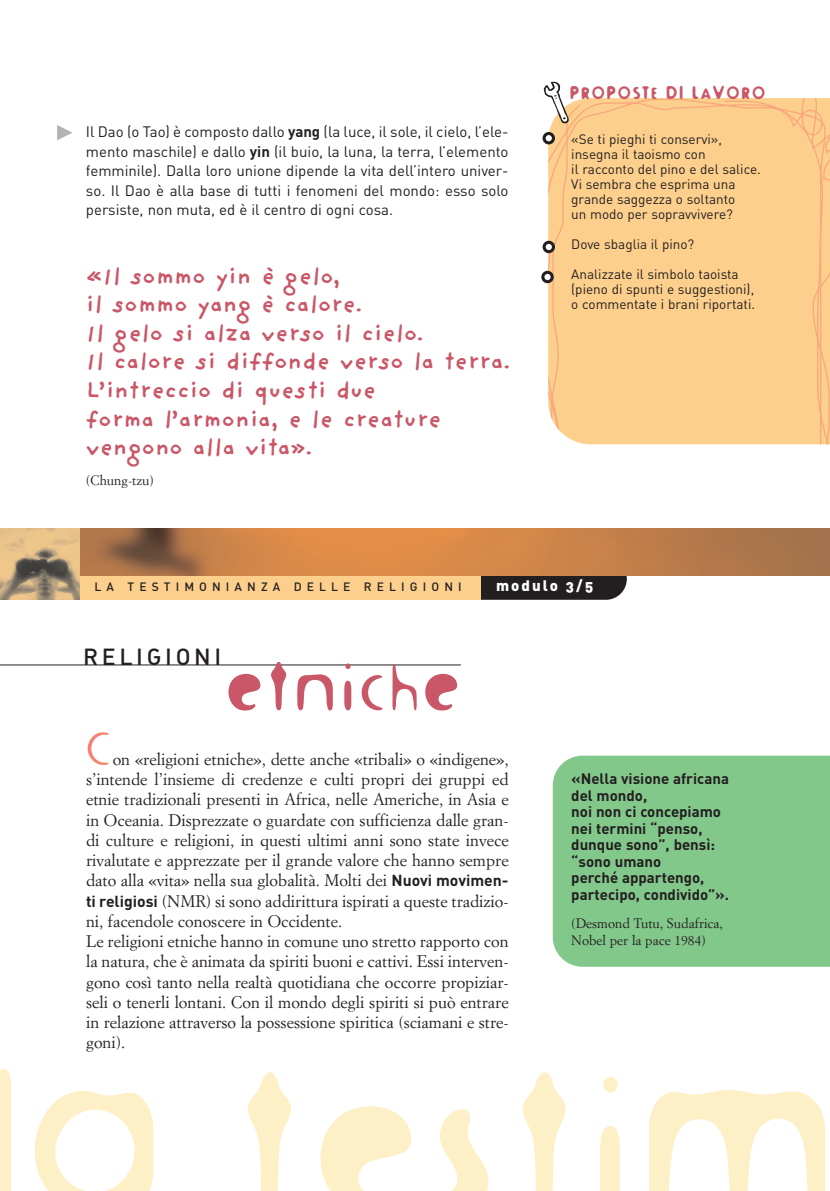
<style>
.page{position:relative;width:830px;height:1191px;background:#fff}
.page>*{position:absolute;margin:0;border:0;box-sizing:border-box;transform-origin:0 0}
.t1{font:230.4px "Fur Extra Rounded Light";letter-spacing:-.02em;color:#fef0c6}
.t2{font:81px "Fur Extra Rounded Light";letter-spacing:-.02em;color:#c95767}
.t3{font:52.5px "Fur Extra Rounded Light";color:#f48472}
.t4{font:700 24px/28.5px "Providence Sans";color:#c95767}
.t5{font:22.95px "DIN Medium Alternate";letter-spacing:.16em;color:#231f20}
.t6{font:19.5px "Fur Extra Rounded";letter-spacing:.05em;color:#c95767}
.t7{font:16.5px/20.2px "Simoncini Garamond";color:#231f20}
.t8{font:15px/19.5px "DIN";color:#231f20;text-align:justify}
.t9{font:700 15px/16.5px "DIN";color:#231f20}
.t10{font:15px "DIN Black Alternate";letter-spacing:.14em;color:#fff}
.t11{font:13.5px/15px "DIN Regular Alternate";color:#231f20}
.t12{font:13.5px/16.5px "Simoncini Garamond";color:#231f20}
.t13{font:500 12px "DIN";letter-spacing:.425em;color:#231f20}
.s1{font-weight:700}
.s2{font-family:"DIN";font-weight:700;font-size:15.75px}
</style>
<div class="page">
<div style="left:552px;top:755px;width:277px;height:211px;background:#83c88b"></div>
<hr style="left:0;top:664px;width:460px;height:1px;background:#231f20">
<div style="left:188px;top:558px;width:438px;height:42px;background:#231f20;border-radius:21px"></div>
<div style="left:55px;top:558px;width:426px;height:42px;background:#fdcf8c"></div>
<img style="left:79px;top:529px;width:750px;height:46px">
<img style="left:0;top:529px;width:79px;height:71px">
<div style="left:548px;top:98px;width:280px;height:346px;background:#fdcf8c"></div>
<svg style="left:543px;top:82px;width:25px;height:42px"></svg>
<div style="left:542px;top:132px;width:12px;height:12px;background:#fff;border:3px solid #231f20;border-radius:50%"></div>
<div style="left:542px;top:241px;width:12px;height:12px;background:#fff;border:3px solid #231f20;border-radius:50%"></div>
<div style="left:541px;top:271px;width:12px;height:12px;background:#fff;border:3px solid #231f20;border-radius:50%"></div>
<svg style="left:57px;top:125px;width:15px;height:15px"></svg>
<p class="t8" style="left:86px;top:124px;width:424px">Il Dao (o Tao) è composto dallo <span class="s1">yang</span> (la luce, il sole, il cielo, l’ele&shy;mento maschile) e dallo <span class="s1">yin</span> (il buio, la luna, la terra, l’elemento femminile). Dalla loro unione dipende la vita dell’intero univer&shy;so. Il Dao è alla base di tutti i fenomeni del mondo: esso solo persiste, non muta, ed è il centro di ogni cosa.</p>
<h3 class="t4" style="left:86px;top:267px;width:425px">«Il sommo yin è gelo,<br>il sommo yang è calore.<br>Il gelo si alza verso il cielo.<br>Il calore si diffonde verso la terra.<br>L’intreccio di questi due<br>forma l’armonia, e le creature vengono alla vita».</h3>
<p class="t12" style="left:86px;top:473px;width:70px">(Chung-tzu)</p>
<p class="t6" style="left:569px;top:86px;width:197px">PROPOSTE DI LAVORO</p>
<p class="t11" style="left:571px;top:133px;width:191px">«Se ti pieghi ti conservi», insegna il taoismo con<br>il racconto del pino e del salice.<br>Vi sembra che esprima una grande saggezza o soltanto<br>un modo per sopravvivere?</p>
<p class="t11" style="left:571px;top:238px;width:124px">Dove sbaglia il pino?</p>
<p class="t11" style="left:571px;top:268px;width:185px">Analizzate il simbolo taoista (pieno di spunti e suggestioni), o commentate i brani riportati.</p>
<p class="t13" style="left:94px;top:582px;width:368px">LA TESTIMONIANZA DELLE RELIGIONI</p>
<p class="t10" style="left:496px;top:580px;width:99px">modulo 3/5</p>
<h3 class="t5" style="left:83px;top:649px;width:140px">RELIGIONI</h3>
<h2 class="t2" style="left:225px;top:656px;width:240px">etniche</h2>
<h3 class="t3" style="left:86px;top:730px;width:28px">C</h3>
<p class="t7" style="left:86px;top:750px;width:424px;text-indent:27px">on «religioni etniche», dette anche «tribali» o «indigene», s’intende l’insieme di credenze e culti propri dei gruppi ed etnie tradizionali presenti in Africa, nelle Americhe, in Asia e in Oceania. Disprezzate o guardate con sufficienza dalle gran&shy;di culture e religioni, in questi ultimi anni sono state invece rivalutate e apprezzate per il grande valore che hanno sempre dato alla «vita» nella sua globalità. Molti dei <span class="s2">Nuovi movimen&shy;ti religiosi</span> (NMR) si sono addirittura ispirati a queste tradizio&shy;ni, facendole conoscere in Occidente.<br>Le religioni etniche hanno in comune uno stretto rapporto con la natura, che è animata da spiriti buoni e cattivi. Essi interven&shy;gono così tanto nella realtà quotidiana che occorre propiziar&shy;seli o tenerli lontani. Con il mondo degli spiriti si può entrare in relazione attraverso la possessione spiritica (sciamani e stre&shy;goni).</p>
<p class="t9" style="left:571px;top:772px;width:159px">«Nella visione africana del mondo,<br>noi non ci concepiamo nei termini “penso, dunque sono”, bensì: “sono umano<br>perché appartengo, partecipo, condivido”».</p>
<p class="t12" style="left:571px;top:916px;width:153px">(Desmond Tutu, Sudafrica,<br>Nobel per la pace 1984)</p>
<h1 class="t1" style="left:-19px;top:1018px;width:865px">la testim</h1>
</div>
